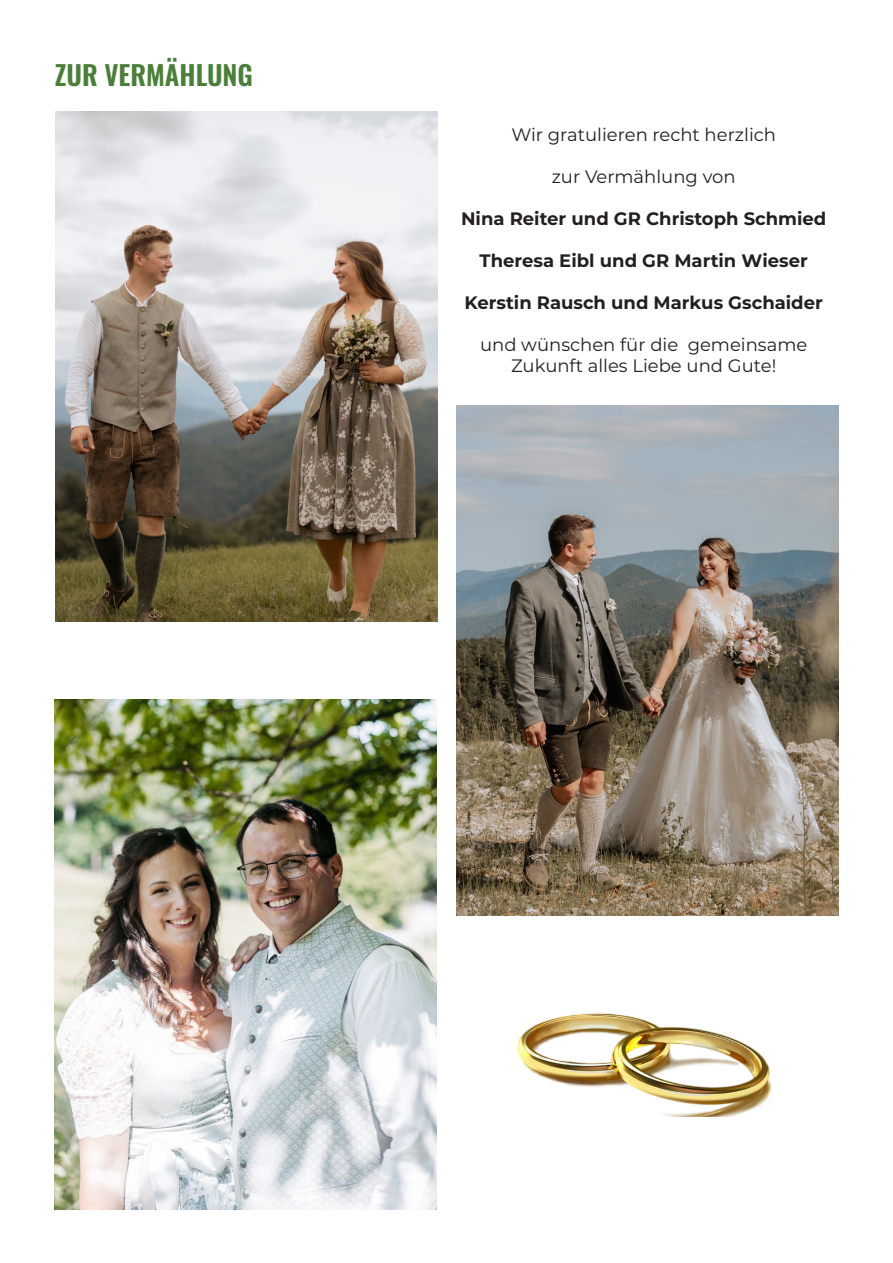
<style>
.page{position:relative;width:893px;height:1263px;background:#fff}
.page>*{position:absolute;margin:0;border:0;box-sizing:border-box;transform-origin:0 0}
.t1{font:600 27px "Oswald";color:#4a7f39}
.t2{font:18px/21px "Montserrat";color:#231f20;text-align:center}
.t3{font:700 18px "Montserrat";color:#231f20}
</style>
<div class="page">
<img style="left:517px;top:1013px;width:255px;height:103px">
<img style="left:55px;top:111px;width:383px;height:510px">
<img style="left:456px;top:405px;width:383px;height:510px">
<img style="left:54px;top:699px;width:383px;height:510px">
<p class="t1" style="left:55px;top:61px;width:200px">ZUR VERMÄHLUNG</p>
<p class="t2" style="left:511px;top:123px;width:266px">Wir gratulieren recht herzlich</p>
<p class="t2" style="left:552px;top:165px;width:185px">zur Vermählung von</p>
<p class="t3" style="left:461px;top:206px;width:367px">Nina Reiter und GR Christoph Schmied</p>
<p class="t3" style="left:480px;top:248px;width:330px">Theresa Eibl und GR Martin Wieser</p>
<p class="t3" style="left:464px;top:290px;width:360px">Kerstin Rausch und Markus Gschaider</p>
<p class="t2" style="left:480px;top:333px;width:329px">und wünschen für die gemeinsame<br>Zukunft alles Liebe und Gute!</p>
</div>
